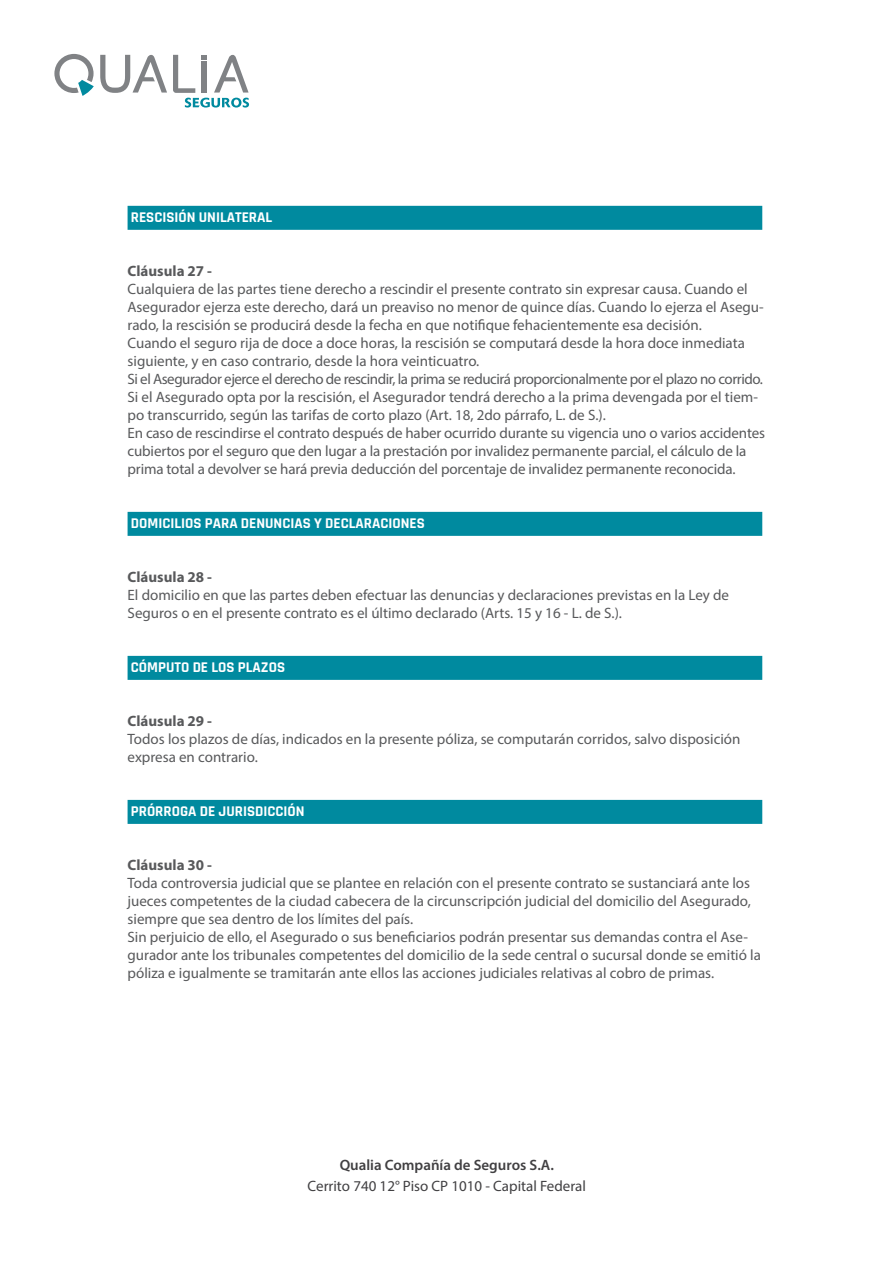
<style>
.page{position:relative;width:893px;height:1263px;background:#fff}
.page>*{position:absolute;margin:0;border:0;box-sizing:border-box;transform-origin:0 0}
.t1{font:15px/18px "Myriad Pro";color:#58595b}
.t2{font:700 15px "Rajdhani";color:#fff}
.t3{font:700 15px "Myriad Pro";color:#58595b}
.t4{font:15px "Myriad Pro";color:#414042}
.t5{font:600 15px "Myriad Pro";color:#414042}
</style>
<div class="page">
<svg style="left:100px;top:55px;width:67px;height:38px"></svg>
<svg style="left:173px;top:55px;width:76px;height:53px"></svg>
<svg style="left:54px;top:54px;width:40px;height:42px"></svg>
<div style="left:128px;top:206px;width:634px;height:24px;background:#008a9f"></div>
<div style="left:128px;top:512px;width:634px;height:24px;background:#008a9f"></div>
<div style="left:128px;top:656px;width:634px;height:24px;background:#008a9f"></div>
<div style="left:128px;top:800px;width:634px;height:24px;background:#008a9f"></div>
<p class="t2" style="left:131px;top:208px;width:143px">RESCISIÓN UNILATERAL</p>
<p class="t3" style="left:128px;top:263px;width:86px">Cláusula 27 -</p>
<p class="t1" style="left:128px;top:280px;width:639px">Cualquiera de las partes tiene derecho a rescindir el presente contrato sin expresar causa. Cuando el Asegurador ejerza este derecho, dará un preaviso no menor de quince días. Cuando lo ejerza el Asegu&shy;rado, la rescisión se producirá desde la fecha en que notifique fehacientemente esa decisión.<br>Cuando el seguro rija de doce a doce horas, la rescisión se computará desde la hora doce inmediata siguiente, y en caso contrario, desde la hora veinticuatro.<br>Si el Asegurador ejerce el derecho de rescindir, la prima se reducirá proporcionalmente por el plazo no corrido.<br>Si el Asegurado opta por la rescisión, el Asegurador tendrá derecho a la prima devengada por el tiem&shy;po transcurrido, según las tarifas de corto plazo (Art. 18, 2do párrafo, L. de S.).<br>En caso de rescindirse el contrato después de haber ocurrido durante su vigencia uno o varios accidentes cubiertos por el seguro que den lugar a la prestación por invalidez permanente parcial, el cálculo de la prima total a devolver se hará previa deducción del porcentaje de invalidez permanente reconocida.</p>
<p class="t2" style="left:131px;top:514px;width:296px">DOMICILIOS PARA DENUNCIAS Y DECLARACIONES</p>
<p class="t3" style="left:128px;top:569px;width:86px">Cláusula 28 -</p>
<p class="t1" style="left:128px;top:586px;width:603px">El domicilio en que las partes deben efectuar las denuncias y declaraciones previstas en la Ley de<br>Seguros o en el presente contrato es el último declarado (Arts. 15 y 16 - L. de S.).</p>
<p class="t2" style="left:131px;top:658px;width:156px">CÓMPUTO DE LOS PLAZOS</p>
<p class="t3" style="left:128px;top:713px;width:86px">Cláusula 29 -</p>
<p class="t1" style="left:128px;top:730px;width:614px">Todos los plazos de días, indicados en la presente póliza, se computarán corridos, salvo disposición expresa en contrario.</p>
<p class="t2" style="left:131px;top:802px;width:175px">PRÓRROGA DE JURISDICCIÓN</p>
<p class="t3" style="left:128px;top:857px;width:86px">Cláusula 30 -</p>
<p class="t1" style="left:128px;top:874px;width:635px">Toda controversia judicial que se plantee en relación con el presente contrato se sustanciará ante los jueces competentes de la ciudad cabecera de la circunscripción judicial del domicilio del Asegurado, siempre que sea dentro de los límites del país.<br>Sin perjuicio de ello, el Asegurado o sus beneficiarios podrán presentar sus demandas contra el Ase&shy;gurador ante los tribunales competentes del domicilio de la sede central o sucursal donde se emitió la póliza e igualmente se tramitarán ante ellos las acciones judiciales relativas al cobro de primas.</p>
<p class="t5" style="left:340px;top:1157px;width:216px">Qualia Compañía de Seguros S.A.</p>
<p class="t4" style="left:308px;top:1177px;width:280px">Cerrito 740 12° Piso CP 1010 - Capital Federal</p>
</div>
